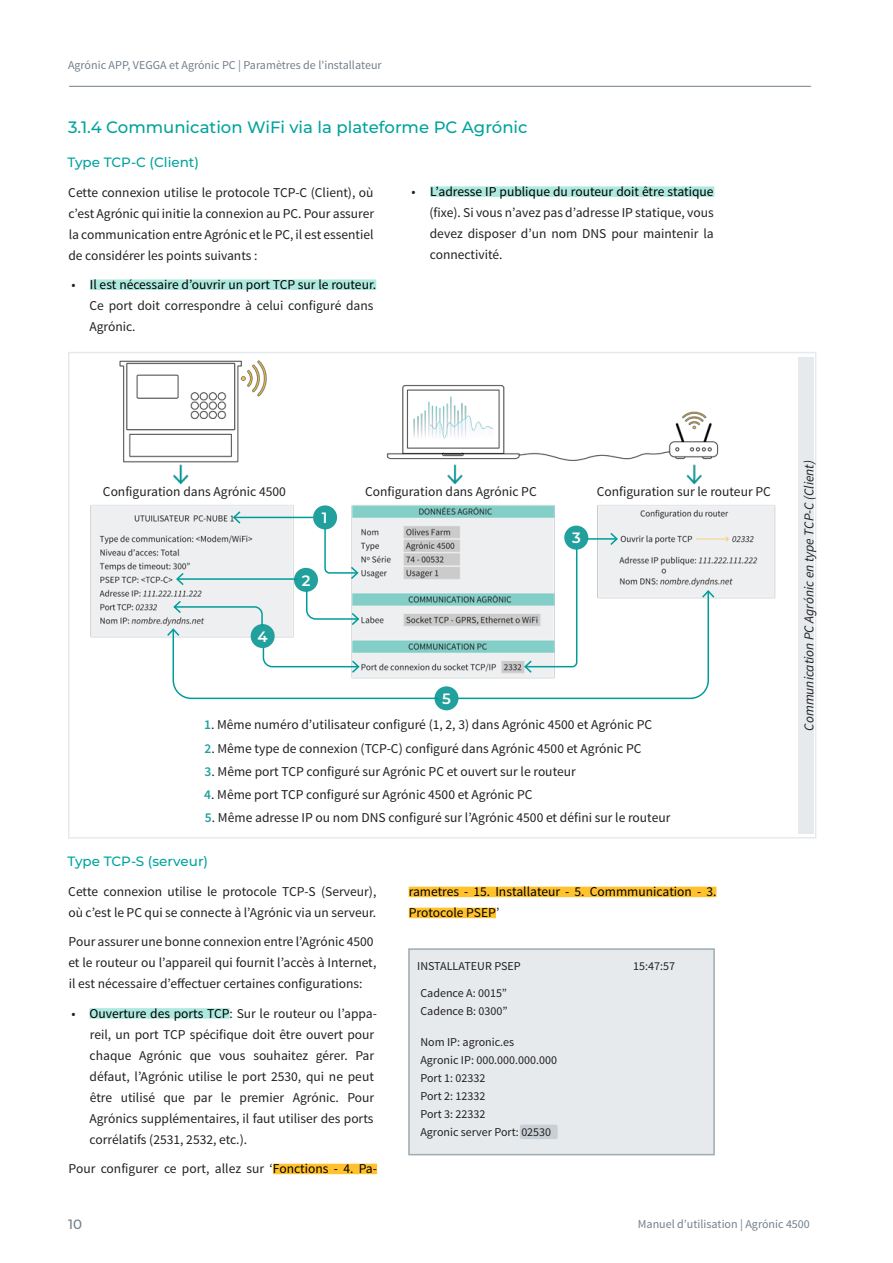
<style>
.page{position:relative;width:893px;height:1263px;background:#fff}
.page>*{position:absolute;margin:0;border:0;box-sizing:border-box;transform-origin:0 0}
.t1{font:500 16.5px "Montserrat";color:#00a39d}
.t2{font:600 15px "Montserrat";color:#fff}
.t3{font:13.5px/21px "Source Sans Pro";color:#231f20}
.t4{font:13.5px/21px "Source Sans Pro";color:#000}
.t5{font:italic 13.5px "Source Sans Pro";color:#231f20}
.t6{font:500 13.5px "Montserrat";color:#00a39d}
.t7{font:500 13.5px "Montserrat";color:#727f8a}
.t8{font:12px/18px "Source Sans Pro";color:#231f20}
.t9{font:12px "Source Sans Pro";color:#727f8a}
.s1{color:#000}
.s2{font-weight:600;color:#22a09d}
.s3{color:#231f20}
</style>
<div class="page">
<hr style="left:69px;top:86px;width:742px;height:1px;background:#727f8a">
<div style="left:90px;top:279px;width:286px;height:11px;background:#ade9de"></div>
<div style="left:90px;top:1008px;width:140px;height:11px;background:#ade9de"></div>
<div style="left:273px;top:1164px;width:104px;height:10px;background:#ffc22c"></div>
<div style="left:430px;top:186px;width:284px;height:11px;background:#ade9de"></div>
<div style="left:409px;top:887px;width:307px;height:10px;background:#ffc22c"></div>
<div style="left:409px;top:908px;width:87px;height:10px;background:#ffc22c"></div>
<div style="left:408px;top:948px;width:307px;height:207px;background:#e6eaec;border:2px solid #9faab2"></div>
<div style="left:520px;top:1124px;width:38px;height:15px;background:#c9d0d5;border-radius:2px"></div>
<img style="left:69px;top:352px;width:717px;height:333px">
<div style="left:799px;top:357px;width:15px;height:476px;background:#e6eaec"></div>
<svg style="left:313px;top:505px;width:24px;height:24px"></svg>
<div style="left:434px;top:686px;width:24px;height:24px;background:#22a09d;border-radius:50%"></div>
<div style="left:564px;top:526px;width:24px;height:24px;background:#22a09d;border-radius:50%"></div>
<svg style="left:166px;top:510px;width:274px;height:190px"></svg>
<svg style="left:456px;top:531px;width:260px;height:169px"></svg>
<p class="t9" style="left:68px;top:57px;width:315px">Agrónic APP, VEGGA et Agrónic PC | Paramètres de l'installateur</p>
<p class="t1" style="left:68px;top:116px;width:461px">3.1.4 Communication WiFi via la plateforme PC Agrónic</p>
<p class="t6" style="left:68px;top:153px;width:133px">Type TCP-C (Client)</p>
<p class="t3" style="left:68px;top:182px;width:307px;text-align:justify">Cette connexion utilise le protocole TCP-C (Client), où c’est Agrónic qui initie la connexion au PC. Pour assurer la communication entre Agrónic et le PC, il est essentiel de considérer les points suivants :</p>
<p class="t3" style="left:89px;top:274px;width:288px;text-indent:-18px">• <span class="s1">Il est nécessaire d’ouvrir un port TCP sur le routeur.<br></span>Ce port doit correspondre à celui configuré dans<br>Agrónic.</p>
<p class="t3" style="left:430px;top:181px;width:286px;text-align:justify;text-indent:-18px">• <span class="s1">L’adresse IP publique du routeur doit être statique </span>(fixe). Si vous n’avez pas d’adresse IP statique, vous devez disposer d’un nom DNS pour maintenir la connectivité.</p>
<p class="t3" style="left:103px;top:481px;width:185px">Configuration dans Agrónic 4500</p>
<p class="t3" style="left:365px;top:481px;width:173px">Configuration dans Agrónic PC</p>
<p class="t3" style="left:597px;top:481px;width:176px">Configuration sur le routeur PC</p>
<p class="t2" style="left:257px;top:626px;width:12px">4</p>
<p class="t2" style="left:322px;top:507px;width:7px">1</p>
<p class="t2" style="left:302px;top:570px;width:10px">2</p>
<p class="t2" style="left:442px;top:688px;width:10px">5</p>
<p class="t2" style="left:572px;top:527px;width:10px">3</p>
<p class="t3" style="left:204px;top:714px;width:450px"><span class="s2">1</span>. Même numéro d’utilisateur configuré (1, 2, 3) dans Agrónic 4500 et Agrónic PC</p>
<p class="t3" style="left:204px;top:738px;width:439px"><span class="s2">2</span>. Même type de connexion (TCP-C) configuré dans Agrónic 4500 et Agrónic PC</p>
<p class="t3" style="left:205px;top:761px;width:373px"><span class="s2">3</span>. Même port TCP configuré sur Agrónic PC et ouvert sur le routeur</p>
<p class="t3" style="left:204px;top:784px;width:330px"><span class="s2">4</span>. Même port TCP configuré sur Agrónic 4500 et Agrónic PC</p>
<p class="t3" style="left:205px;top:807px;width:467px"><span class="s2">5</span>. Même adresse IP ou nom DNS configuré sur l’Agrónic 4500 et défini sur le routeur</p>
<p class="t6" style="left:68px;top:852px;width:142px">Type TCP-S (serveur)</p>
<p class="t3" style="left:68px;top:881px;width:310px">Cette connexion utilise le protocole TCP-S (Serveur), où c’est le PC qui se connecte à l’Agrónic via un serveur.</p>
<p class="t3" style="left:68px;top:932px;width:309px">Pour assurer une bonne connexion entre l’Agrónic 4500 et le routeur ou l’appareil qui fournit l’accès à Internet, il est nécessaire d’effectuer certaines configurations:</p>
<p class="t3" style="left:89px;top:1003px;width:289px;text-indent:-18px">• <span class="s1">Ouverture des ports TCP</span>: Sur le routeur ou l’appa&shy;reil, un port TCP spécifique doit être ouvert pour chaque Agrónic que vous souhaitez gérer. Par défaut, l’Agrónic utilise le port 2530, qui ne peut être utilisé que par le premier Agrónic. Pour Agrónics supplémentaires, il faut utiliser des ports corrélatifs (2531, 2532, etc.).</p>
<p class="t3" style="left:69px;top:1159px;width:310px">Pour configurer ce port, allez sur ‘<span class="s1">Fonctions - 4. Pa-</span></p>
<p class="t4" style="left:409px;top:882px;width:309px">rametres - 15. Installateur - 5. Commmunication - 3.<br>Protocole PSEP<span class="s3">’</span></p>
<p class="t8" style="left:417px;top:957px;width:105px">INSTALLATEUR PSEP</p>
<p class="t8" style="left:633px;top:957px;width:43px">15:47:57</p>
<p class="t8" style="left:420px;top:984px;width:89px">Cadence A: 0015”<br>Cadence B: 0300”</p>
<p class="t8" style="left:420px;top:1033px;width:138px">Nom IP: agronic.es<br>Agronic IP: 000.000.000.000<br>Port 1: 02332<br>Port 2: 12332<br>Port 3: 22332<br>Agronic server Port: 02530</p>
<p class="t5" style="left:801px;top:731px;width:272px;rotate:-90deg">Communication PC Agrónic en type TCP-C (Client)</p>
<p class="t7" style="left:68px;top:1215px;width:15px">10</p>
<p class="t9" style="left:638px;top:1217px;width:173px">Manuel d’utilisation | Agrónic 4500</p>
</div>
